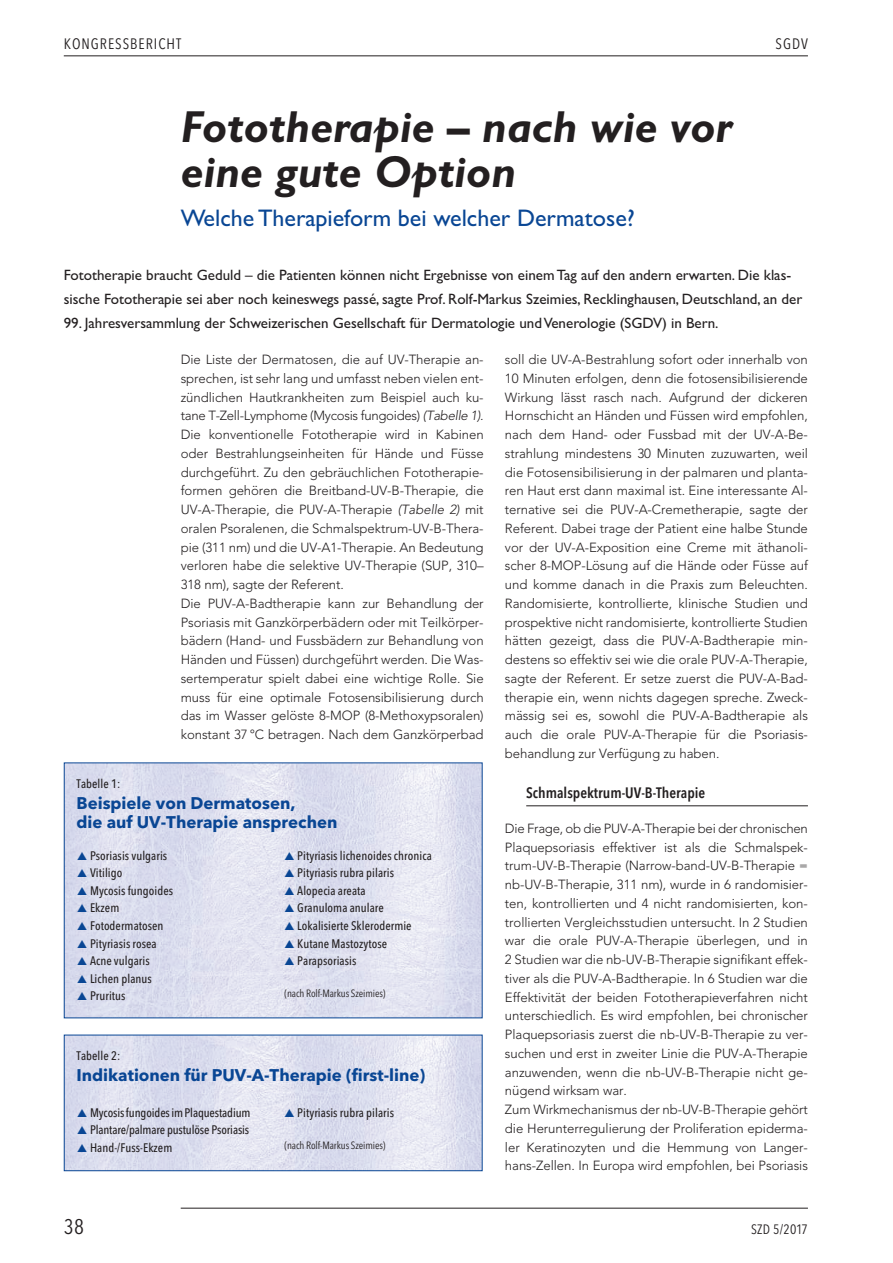
<style>
.page{position:relative;width:893px;height:1263px;background:#fff}
.page>*{position:absolute;margin:0;border:0;box-sizing:border-box;transform-origin:0 0}
.t1{font:italic 700 45px/45px "Gill Sans";color:#231f20}
.t2{font:24px "Gill Sans";color:#094694}
.t3{font:21px "Avenir Next Condensed";color:#231f20}
.t4{font:700 16.8px/19.5px "Avenir Next";color:#094694}
.t5{font:15px/24px "Gill Sans";color:#231f20}
.t6{font:600 15px "Avenir Next Condensed";color:#231f20}
.t7{font:15px "Avenir Next Condensed";letter-spacing:.065em;color:#231f20}
.t8{font:13.5px "Avenir Next Condensed";letter-spacing:.02em;color:#231f20}
.t9{font:300 13.2px/18.8px "Avenir";letter-spacing:-.005em;color:#231f20}
.t10{font:500 12.3px "Avenir Next Condensed";letter-spacing:.005em;color:#231f20}
.t11{font:10.5px "Avenir Next Condensed";letter-spacing:-.01em;color:#231f20}
.s1{font-style:italic}
.s2{color:#094694}
</style>
<div class="page">
<hr style="left:526px;top:805px;width:282px;height:1px;background:#231f20">
<hr style="left:181px;top:1208px;width:627px;height:1px;background:#231f20">
<hr style="left:64px;top:55px;width:744px;height:1px;background:#231f20">
<img style="left:66px;top:764px;width:415px;height:252px">
<img style="left:66px;top:1036px;width:415px;height:133px">
<div style="left:64px;top:1034px;width:419px;height:137px;border:1px solid #094694"></div>
<p class="t7" style="left:64px;top:35px;width:119px">KONGRESSBERICHT</p>
<p class="t7" style="left:775px;top:35px;width:34px">SGDV</p>
<h1 class="t1" style="left:181px;top:104px;width:553px">Fototherapie – nach wie vor eine gute Option</h1>
<h2 class="t2" style="left:181px;top:204px;width:456px">Welche Therapieform bei welcher Dermatose?</h2>
<p class="t5" style="left:64px;top:263px;width:740px">Fototherapie braucht Geduld – die Patienten können nicht Ergebnisse von einemTag auf den andern erwarten. Die klas&shy;sische Fototherapie sei aber noch keineswegs passé, sagte Prof. Rolf-Markus Szeimies, Recklinghausen, Deutschland, an der</p>
<p class="t5" style="left:64px;top:311px;width:656px">99. Jahresversammlung der Schweizerischen Gesellschaft für Dermatologie undVenerologie (SGDV) in Bern.</p>
<p class="t9" style="left:181px;top:350px;width:304px">Die Liste der Dermatosen, die auf UV-Therapie an&shy;sprechen, ist sehr lang und umfasst neben vielen ent&shy;zündlichen Hautkrankheiten zum Beispiel auch ku&shy;tane T-Zell-Lymphome (Mycosis fungoides) <span class="s1">(Tabelle 1).<br></span>Die konventionelle Fototherapie wird in Kabinen oder Bestrahlungseinheiten für Hände und Füsse durchgeführt. Zu den gebräuchlichen Fototherapie&shy;formen gehören die Breitband-UV-B-Therapie, die UV-A-Therapie, die PUV-A-Therapie <span class="s1">(Tabelle 2)</span> mit oralen Psoralenen, die Schmalspektrum-UV-B-Thera&shy;pie (311 nm) und die UV-A1-Therapie. An Bedeutung verloren habe die selektive UV-Therapie (SUP, 310– 318 nm), sagte der Referent.<br>Die PUV-A-Badtherapie kann zur Behandlung der Psoriasis mit Ganzkörperbädern oder mit Teilkörper&shy;bädern (Hand- und Fussbädern zur Behandlung von Händen und Füssen) durchgeführt werden. Die Was&shy;sertemperatur spielt dabei eine wichtige Rolle. Sie muss für eine optimale Fotosensibilisierung durch das im Wasser gelöste 8-MOP (8-Methoxypsoralen) konstant 37 °C betragen. Nach dem Ganzkörperbad</p>
<p class="t9" style="left:505px;top:350px;width:304px;text-align:justify">soll die UV-A-Bestrahlung sofort oder innerhalb von 10 Minuten erfolgen, denn die fotosensibilisierende Wirkung lässt rasch nach. Aufgrund der dickeren Hornschicht an Händen und Füssen wird empfohlen, nach dem Hand- oder Fussbad mit der UV-A-Be&shy;strahlung mindestens 30 Minuten zuzuwarten, weil die Fotosensibilisierung in der palmaren und planta&shy;ren Haut erst dann maximal ist. Eine interessante Al&shy;ternative sei die PUV-A-Cremetherapie, sagte der Referent. Dabei trage der Patient eine halbe Stunde vor der UV-A-Exposition eine Creme mit äthanoli&shy;scher 8-MOP-Lösung auf die Hände oder Füsse auf und komme danach in die Praxis zum Beleuchten.<br>Randomisierte, kontrollierte, klinische Studien und prospektive nicht randomisierte, kontrollierte Studien hätten gezeigt, dass die PUV-A-Badtherapie min&shy;destens so effektiv sei wie die orale PUV-A-Therapie, sagte der Referent. Er setze zuerst die PUV-A-Bad&shy;therapie ein, wenn nichts dagegen spreche. Zweck&shy;mässig sei es, sowohl die PUV-A-Badtherapie als auch die orale PUV-A-Therapie für die Psoriasis&shy;behandlung zur Verfügung zu haben.</p>
<p class="t6" style="left:526px;top:784px;width:181px">Schmalspektrum-UV-B-Therapie</p>
<p class="t9" style="left:505px;top:819px;width:304px">Die Frage, ob die PUV-A-Therapie bei der chronischen Plaquepsoriasis effektiver ist als die Schmalspek&shy;trum-UV-B-Therapie (Narrow-band-UV-B-Therapie = nb-UV-B-Therapie, 311 nm), wurde in 6 randomisier&shy;ten, kontrollierten und 4 nicht randomisierten, kon&shy;trollierten Vergleichsstudien untersucht. In 2 Studien war die orale PUV-A-Therapie überlegen, und in 2 Studien war die nb-UV-B-Therapie signifikant effek&shy;tiver als die PUV-A-Badtherapie. In 6 Studien war die Effektivität der beiden Fototherapieverfahren nicht unterschiedlich. Es wird empfohlen, bei chronischer Plaquepsoriasis zuerst die nb-UV-B-Therapie zu ver&shy;suchen und erst in zweiter Linie die PUV-A-Therapie anzuwenden, wenn die nb-UV-B-Therapie nicht ge&shy;nügend wirksam war.<br>Zum Wirkmechanismus der nb-UV-B-Therapie gehört die Herunterregulierung der Proliferation epiderma&shy;ler Keratinozyten und die Hemmung von Langer&shy;hans-Zellen. In Europa wird empfohlen, bei Psoriasis</p>
<p class="t10" style="left:77px;top:776px;width:45px">Tabelle 1:</p>
<p class="t4" style="left:77px;top:793px;width:262px">Beispiele von Dermatosen,<br>die auf UV-Therapie ansprechen</p>
<p class="t10" style="left:77px;top:848px;width:91px"><span class="s2">▲</span> Psoriasis vulgaris</p>
<p class="t10" style="left:77px;top:865px;width:47px"><span class="s2">▲</span> Vitiligo</p>
<p class="t10" style="left:77px;top:883px;width:97px"><span class="s2">▲</span> Mycosis fungoides</p>
<p class="t10" style="left:77px;top:901px;width:44px"><span class="s2">▲</span> Ekzem</p>
<p class="t10" style="left:77px;top:918px;width:88px"><span class="s2">▲</span> Fotodermatosen</p>
<p class="t10" style="left:77px;top:936px;width:81px"><span class="s2">▲</span> Pityriasis rosea</p>
<p class="t10" style="left:77px;top:953px;width:74px"><span class="s2">▲</span> Acne vulgaris</p>
<p class="t10" style="left:77px;top:971px;width:76px"><span class="s2">▲</span> Lichen planus</p>
<p class="t10" style="left:77px;top:988px;width:50px"><span class="s2">▲</span> Pruritus</p>
<p class="t10" style="left:285px;top:848px;width:149px"><span class="s2">▲</span> Pityriasis lichenoides chronica</p>
<p class="t10" style="left:285px;top:865px;width:111px"><span class="s2">▲</span> Pityriasis rubra pilaris</p>
<p class="t10" style="left:285px;top:883px;width:83px"><span class="s2">▲</span> Alopecia areata</p>
<p class="t10" style="left:285px;top:901px;width:101px"><span class="s2">▲</span> Granuloma anulare</p>
<p class="t10" style="left:285px;top:918px;width:129px"><span class="s2">▲</span> Lokalisierte Sklerodermie</p>
<p class="t10" style="left:285px;top:936px;width:104px"><span class="s2">▲</span> Kutane Mastozytose</p>
<p class="t10" style="left:285px;top:953px;width:73px"><span class="s2">▲</span> Parapsoriasis</p>
<p class="t11" style="left:285px;top:987px;width:102px">(nach Rolf-Markus Szeimies)</p>
<p class="t10" style="left:77px;top:1048px;width:45px">Tabelle 2:</p>
<p class="t4" style="left:77px;top:1065px;width:350px">Indikationen für PUV-A-Therapie (first-line)</p>
<p class="t10" style="left:77px;top:1105px;width:175px"><span class="s2">▲</span> MycosisfungoidesimPlaquestadium</p>
<p class="t10" style="left:77px;top:1122px;width:174px"><span class="s2">▲</span> Plantare/palmare pustulöse Psoriasis</p>
<p class="t10" style="left:77px;top:1140px;width:97px"><span class="s2">▲</span> Hand-/Fuss-Ekzem</p>
<p class="t10" style="left:285px;top:1105px;width:111px"><span class="s2">▲</span> Pityriasis rubra pilaris</p>
<p class="t11" style="left:285px;top:1139px;width:102px">(nach Rolf-Markus Szeimies)</p>
<h3 class="t3" style="left:64px;top:1214px;width:22px">38</h3>
<p class="t8" style="left:751px;top:1221px;width:58px">SZD 5/2017</p>
</div>
